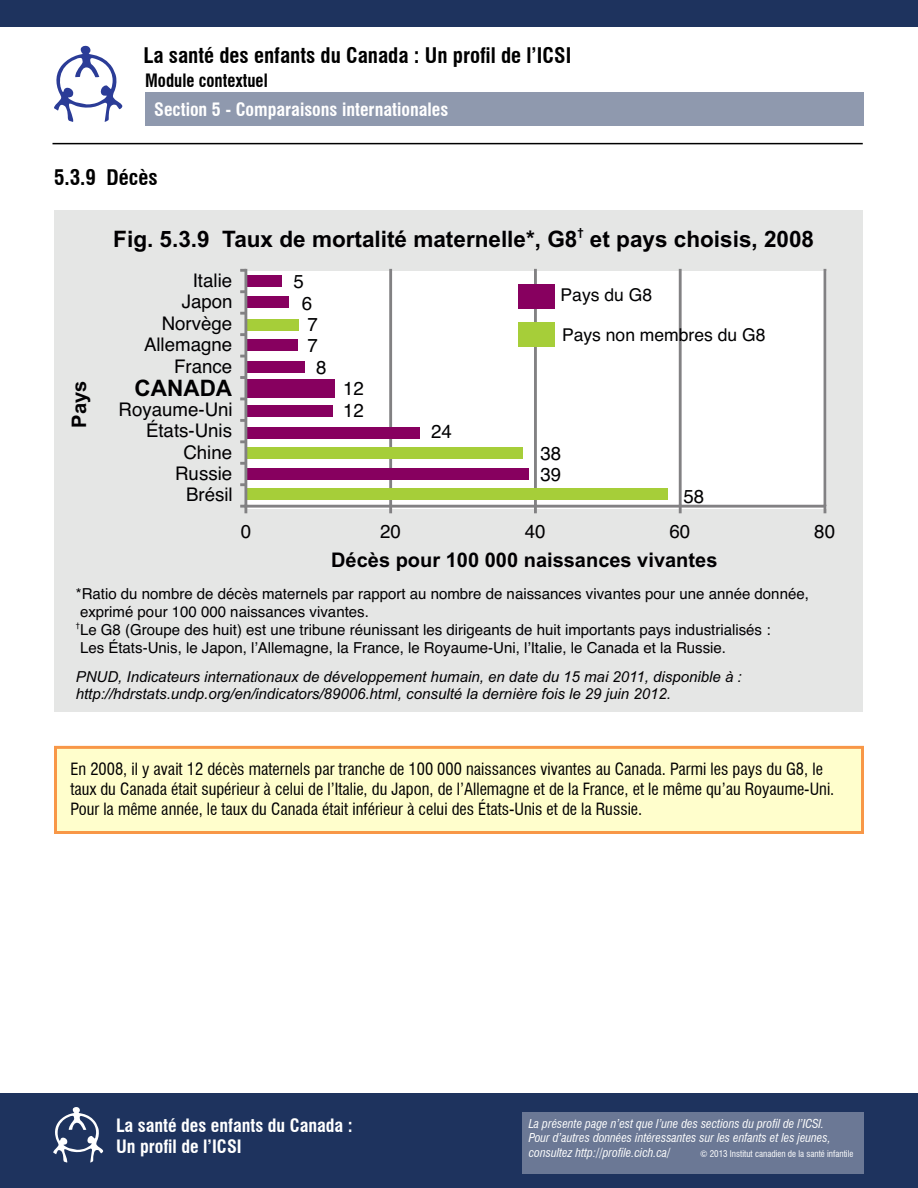
<style>
.page{position:relative;width:918px;height:1188px;background:#fff}
.page>*{position:absolute;margin:0;border:0;box-sizing:border-box;transform-origin:0 0}
.t1{font:700 22.65px "Helvetica";color:#010002}
.t2{font:700 condensed 21px "Swiss 721 BT";color:#000}
.t3{font:700 20.1px "Helvetica";color:#010002}
.t4{font:18.75px "Helvetica";color:#010002}
.t5{font:700 condensed 18px/21.6px "Swiss 721 BT";color:#fff}
.t6{font:700 condensed 18px "Swiss 721 BT";color:#000;scale:.94 1}
.t7{font:17.7px "Helvetica";color:#010002}
.t8{font:condensed 16.5px/19.8px "Swiss 721 BT";color:#000}
.t9{font:15.15px/18.3px "Helvetica";color:#010002}
.t10{font:italic 15.15px/17px "Helvetica";color:#010002}
.t11{font:italic condensed 12px/14.4px "Swiss 721 BT";color:#fff}
.t12{font:700 11.4px "Helvetica";color:#010002}
.t13{font:condensed 9px "Swiss 721 BT";color:#fff}
.t14{font:7.5px "Helvetica";color:#010002}
</style>
<div class="page">
<div style="left:0;top:1093px;width:918px;height:95px;background:#1e335e"></div>
<svg style="left:53px;top:1107px;width:50px;height:56px"></svg>
<svg style="left:54px;top:46px;width:68px;height:76px"></svg>
<hr style="left:52px;top:143px;width:811px;height:1px;background:#000">
<div style="left:0;top:0;width:918px;height:27px;background:#1e335e"></div>
<div style="left:145px;top:93px;width:719px;height:33px;background:#8f99ae"></div>
<div style="left:522px;top:1112px;width:342px;height:62px;background:#6b7895"></div>
<div style="left:54px;top:210px;width:809px;height:501px;background:#e5e6e5"></div>
<div style="left:247px;top:271px;width:580px;height:237px;background:#fff"></div>
<div style="left:389px;top:269px;width:3px;height:237px;border:1px solid #828183"></div>
<div style="left:534px;top:269px;width:3px;height:237px;border:1px solid #828183"></div>
<div style="left:679px;top:269px;width:3px;height:237px;border:1px solid #828183"></div>
<div style="left:824px;top:269px;width:2px;height:237px;border:1px solid #828183"></div>
<div style="left:247px;top:489px;width:421px;height:11px;background:#a6ce39"></div>
<div style="left:247px;top:448px;width:276px;height:11px;background:#a6ce39"></div>
<div style="left:247px;top:380px;width:88px;height:18px;background:#87005f"></div>
<div style="left:247px;top:319px;width:52px;height:11px;background:#a6ce39"></div>
<div style="left:247px;top:275px;width:35px;height:12px;background:#87005f"></div>
<div style="left:247px;top:297px;width:42px;height:11px;background:#87005f"></div>
<div style="left:247px;top:340px;width:51px;height:11px;background:#87005f"></div>
<div style="left:247px;top:361px;width:58px;height:12px;background:#87005f"></div>
<div style="left:247px;top:406px;width:86px;height:11px;background:#87005f"></div>
<div style="left:247px;top:427px;width:173px;height:12px;background:#87005f"></div>
<div style="left:247px;top:468px;width:282px;height:12px;background:#87005f"></div>
<div style="left:244px;top:505px;width:581px;height:3px;border:1px solid #828183"></div>
<svg style="left:389px;top:505px;width:3px;height:8px"></svg>
<svg style="left:534px;top:505px;width:3px;height:8px"></svg>
<svg style="left:679px;top:505px;width:3px;height:8px"></svg>
<svg style="left:824px;top:505px;width:2px;height:8px"></svg>
<div style="left:244px;top:269px;width:3px;height:237px;border:1px solid #828183"></div>
<svg style="left:240px;top:505px;width:7px;height:8px"></svg>
<svg style="left:240px;top:483px;width:6px;height:3px"></svg>
<svg style="left:240px;top:462px;width:6px;height:3px"></svg>
<svg style="left:240px;top:440px;width:6px;height:3px"></svg>
<svg style="left:240px;top:419px;width:6px;height:3px"></svg>
<svg style="left:240px;top:398px;width:6px;height:2px"></svg>
<svg style="left:240px;top:376px;width:6px;height:3px"></svg>
<svg style="left:240px;top:355px;width:6px;height:2px"></svg>
<svg style="left:240px;top:333px;width:6px;height:3px"></svg>
<svg style="left:240px;top:312px;width:6px;height:3px"></svg>
<svg style="left:240px;top:290px;width:6px;height:3px"></svg>
<svg style="left:240px;top:269px;width:6px;height:3px"></svg>
<div style="left:518px;top:284px;width:37px;height:24px;background:#87005f"></div>
<div style="left:518px;top:323px;width:37px;height:24px;background:#a6ce39"></div>
<div style="left:56px;top:747px;width:806px;height:85px;background:#fffecc"></div>
<div style="left:54px;top:746px;width:810px;height:88px;border:3px solid #f89747"></div>
<h2 class="t2" style="left:143px;top:43px;width:429px">La santé des enfants du Canada : Un profil de l’ICSI</h2>
<p class="t5" style="left:154px;top:99px;width:296px">Section 5 - Comparaisons internationales</p>
<p class="t6" style="left:145px;top:70px;width:132px">Module contextuel</p>
<h2 class="t2" style="left:54px;top:165px;width:105px">5.3.9 Décès</h2>
<p class="t12" style="left:577px;top:228px;width:8px">†</p>
<h1 class="t1" style="left:113px;top:231px;width:702px">Fig. 5.3.9 Taux de mortalité maternelle*, G8 et pays choisis, 2008</h1>
<h3 class="t3" style="left:72px;top:428px;width:49px;rotate:-90deg">Pays</h3>
<p class="t4" style="left:193px;top:270px;width:41px">Italie</p>
<p class="t4" style="left:293px;top:271px;width:12px">5</p>
<p class="t4" style="left:182px;top:291px;width:52px">Japon</p>
<p class="t4" style="left:302px;top:292px;width:12px">6</p>
<p class="t4" style="left:162px;top:313px;width:72px">Norvège</p>
<p class="t4" style="left:308px;top:314px;width:12px">7</p>
<p class="t4" style="left:144px;top:334px;width:90px">Allemagne</p>
<p class="t4" style="left:308px;top:335px;width:12px">7</p>
<p class="t7" style="left:561px;top:285px;width:93px">Pays du G8</p>
<p class="t7" style="left:562px;top:325px;width:205px">Pays non membres du G8</p>
<p class="t4" style="left:174px;top:356px;width:60px">France</p>
<p class="t4" style="left:316px;top:357px;width:12px">8</p>
<h1 class="t1" style="left:135px;top:380px;width:99px">CANADA</h1>
<p class="t4" style="left:343px;top:378px;width:22px">12</p>
<p class="t4" style="left:119px;top:399px;width:116px">Royaume-Uni</p>
<p class="t4" style="left:146px;top:420px;width:88px">États-Unis</p>
<p class="t4" style="left:343px;top:400px;width:22px">12</p>
<p class="t4" style="left:431px;top:421px;width:22px">24</p>
<p class="t4" style="left:183px;top:441px;width:50px">Chine</p>
<p class="t4" style="left:541px;top:443px;width:22px">38</p>
<p class="t4" style="left:175px;top:463px;width:59px">Russie</p>
<p class="t4" style="left:540px;top:464px;width:22px">39</p>
<p class="t4" style="left:186px;top:484px;width:48px">Brésil</p>
<p class="t4" style="left:683px;top:485px;width:22px">58</p>
<p class="t4" style="left:241px;top:521px;width:12px">0</p>
<p class="t4" style="left:380px;top:521px;width:22px">20</p>
<p class="t4" style="left:525px;top:521px;width:22px">40</p>
<p class="t4" style="left:670px;top:521px;width:22px">60</p>
<p class="t4" style="left:814px;top:521px;width:22px">80</p>
<h3 class="t3" style="left:331px;top:552px;width:388px">Décès pour 100 000 naissances vivantes</h3>
<p class="t9" style="left:76px;top:584px;width:735px">*Ratio du nombre de décès maternels par rapport au nombre de naissances vivantes pour une année donnée, exprimé pour 100 000 naissances vivantes.<br>Le G8 (Groupe des huit) est une tribune réunissant les dirigeants de huit importants pays industrialisés :<br>Les États-Unis, le Japon, l’Allemagne, la France, le Royaume-Uni, l’Italie, le Canada et la Russie.</p>
<p class="t14" style="left:76px;top:621px;width:6px">†</p>
<p class="t10" style="left:76px;top:670px;width:668px">PNUD, Indicateurs internationaux de développement humain, en date du 15 mai 2011, disponible à : http://hdrstats.undp.org/en/indicators/89006.html, consulté la dernière fois le 29 juin 2012.</p>
<p class="t8" style="left:70px;top:759px;width:765px">En 2008, il y avait 12 décès maternels par tranche de 100 000 naissances vivantes au Canada. Parmi les pays du G8, le taux du Canada était supérieur à celui de l’Italie, du Japon, de l’Allemagne et de la France, et le même qu’au Royaume-Uni.<br>Pour la même année, le taux du Canada était inférieur à celui des États-Unis et de la Russie.</p>
<p class="t5" style="left:116px;top:1114px;width:238px">La santé des enfants du Canada :<br>Un profil de l’ICSI</p>
<p class="t11" style="left:529px;top:1116px;width:303px">La présente page n’est que l’une des sections du profil de l’ICSI.<br>Pour d’autres données intéressantes sur les enfants et les jeunes, consultez http://profile.cich.ca/</p>
<p class="t13" style="left:700px;top:1149px;width:155px">© 2013 Institut canadien de la santé infantile</p>
</div>
